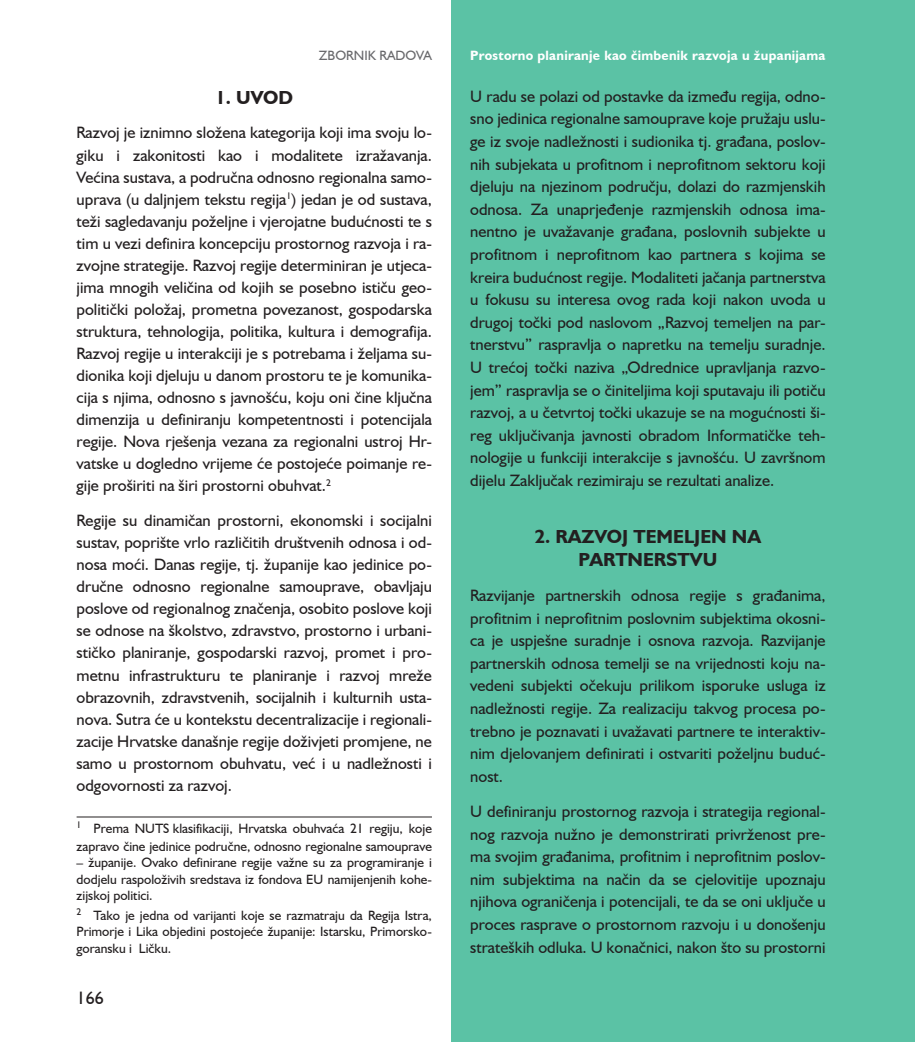
<style>
.page{position:relative;width:915px;height:1042px;background:#fff}
.page>*{position:absolute;margin:0;border:0;box-sizing:border-box;transform-origin:0 0}
.t1{font:700 18.9px/22.8px "Humanist 521 BT";color:#231f20;text-align:center}
.t2{font:18px "Humanist 521 BT";color:#231f20}
.t3{font:16.5px/22.6px "Humanist 521 BT";color:#231f20;text-align:justify}
.t4{font:13.5px/16.2px "Humanist 521 BT";color:#231f20;text-align:justify}
.t5{font:700 13.5px "Humanist 521 BT";letter-spacing:.02em;color:#fff}
.t6{font:13.5px "Humanist 521 BT";color:#69696c}
</style>
<div class="page">
<div style="left:451px;top:0;width:463px;height:1042px;background:#5bc2a5"></div>
<hr style="left:914px;top:0;width:1px;height:1042px;background:#5bc2a5">
<hr style="left:77px;top:816px;width:355px;height:1px;background:#231f20">
<p class="t6" style="left:319px;top:47px;width:114px">ZBORNIK RADOVA</p>
<p class="t5" style="left:470px;top:47px;width:357px">Prostorno planiranje kao čimbenik razvoja u županijama</p>
<p class="t1" style="left:215px;top:85px;width:79px">1. UVOD</p>
<p class="t3" style="left:77px;top:121px;width:357px;line-height:22px">Razvoj je iznimno složena kategorija koji ima svoju lo&shy;giku i zakonitosti kao i modalitete izražavanja.<br>Većina sustava, a područna odnosno regionalna samo&shy;uprava (u daljnjem tekstu regija<sup>1</sup>) jedan je od sustava, teži sagledavanju poželjne i vjerojatne budućnosti te s tim u vezi definira koncepciju prostornog razvoja i ra&shy;zvojne strategije. Razvoj regije determiniran je utjeca&shy;jima mnogih veličina od kojih se posebno ističu geo&shy;politički položaj, prometna povezanost, gospodarska struktura, tehnologija, politika, kultura i demografija.<br>Razvoj regije u interakciji je s potrebama i željama su&shy;dionika koji djeluju u danom prostoru te je komunika&shy;cija s njima, odnosno s javnošću, koju oni čine ključna dimenzija u definiranju kompetentnosti i potencijala regije. Nova rješenja vezana za regionalni ustroj Hr&shy;vatske u dogledno vrijeme će postojeće poimanje re&shy;gije proširiti na širi prostorni obuhvat.<sup>2</sup></p>
<p class="t3" style="left:77px;top:509px;width:357px;line-height:22px">Regije su dinamičan prostorni, ekonomski i socijalni sustav, poprište vrlo različitih društvenih odnosa i od&shy;nosa moći. Danas regije, tj. županije kao jedinice po&shy;dručne odnosno regionalne samouprave, obavljaju poslove od regionalnog značenja, osobito poslove koji se odnose na školstvo, zdravstvo, prostorno i urbani&shy;stičko planiranje, gospodarski razvoj, promet i pro&shy;metnu infrastrukturu te planiranje i razvoj mreže obrazovnih, zdravstvenih, socijalnih i kulturnih usta&shy;nova. Sutra će u kontekstu decentralizacije i regionali&shy;zacije Hrvatske današnje regije doživjeti promjene, ne samo u prostornom obuhvatu, već i u nadležnosti i odgovornosti za razvoj.</p>
<p class="t4" style="left:77px;top:819px;width:357px;line-height:18px"><sup>1</sup> Prema NUTS klasifikaciji, Hrvatska obuhvaća 21 regiju, koje zapravo čine jedinice područne, odnosno regionalne samouprave</p>
<p class="t4" style="left:77px;top:854px;width:357px">– županije. Ovako definirane regije važne su za programiranje i dodjelu raspoloživih sredstava iz fondova EU namijenjenih kohe&shy;zijskoj politici.</p>
<p class="t4" style="left:77px;top:907px;width:357px"><sup>2</sup> Tako je jedna od varijanti koje se razmatraju da Regija Istra, Primorje i Lika objedini postojeće županije: Istarsku, Primorsko&shy;goransku i Ličku.</p>
<p class="t2" style="left:77px;top:986px;width:29px">166</p>
<p class="t3" style="left:470px;top:85px;width:357px">U radu se polazi od postavke da između regija, odno&shy;sno jedinica regionalne samouprave koje pružaju uslu&shy;ge iz svoje nadležnosti i sudionika tj. građana, poslov&shy;nih subjekata u profitnom i neprofitnom sektoru koji djeluju na njezinom području, dolazi do razmjenskih odnosa. Za unaprjeđenje razmjenskih odnosa ima&shy;nentno je uvažavanje građana, poslovnih subjekte u profitnom i neprofitnom kao partnera s kojima se kreira budućnost regije. Modaliteti jačanja partnerstva u fokusu su interesa ovog rada koji nakon uvoda u drugoj točki pod naslovom „Razvoj temeljen na par&shy;tnerstvu” raspravlja o napretku na temelju suradnje.<br>U trećoj točki naziva „Odrednice upravljanja razvo&shy;jem” raspravlja se o činiteljima koji sputavaju ili potiču razvoj, a u četvrtoj točki ukazuje se na mogućnosti ši&shy;reg uključivanja javnosti obradom Informatičke teh&shy;nologije u funkciji interakcije s javnošću. U završnom dijelu Zaključak rezimiraju se rezultati analize.</p>
<p class="t1" style="left:534px;top:524px;width:227px">2. RAZVOJ TEMELJEN NA<br>PARTNERSTVU</p>
<p class="t3" style="left:470px;top:584px;width:357px">Razvijanje partnerskih odnosa regije s građanima, profitnim i neprofitnim poslovnim subjektima okosni&shy;ca je uspješne suradnje i osnova razvoja. Razvijanje partnerskih odnosa temelji se na vrijednosti koju na&shy;vedeni subjekti očekuju prilikom isporuke usluga iz nadležnosti regije. Za realizaciju takvog procesa po&shy;trebno je poznavati i uvažavati partnere te interaktiv&shy;nim djelovanjem definirati i ostvariti poželjnu buduć&shy;nost.</p>
<p class="t3" style="left:470px;top:800px;width:357px">U definiranju prostornog razvoja i strategija regional&shy;nog razvoja nužno je demonstrirati privrženost pre&shy;ma svojim građanima, profitnim i neprofitnim poslov&shy;nim subjektima na način da se cjelovitije upoznaju njihova ograničenja i potencijali, te da se oni uključe u proces rasprave o prostornom razvoju i u donošenju strateških odluka. U konačnici, nakon što su prostorni</p>
</div>
